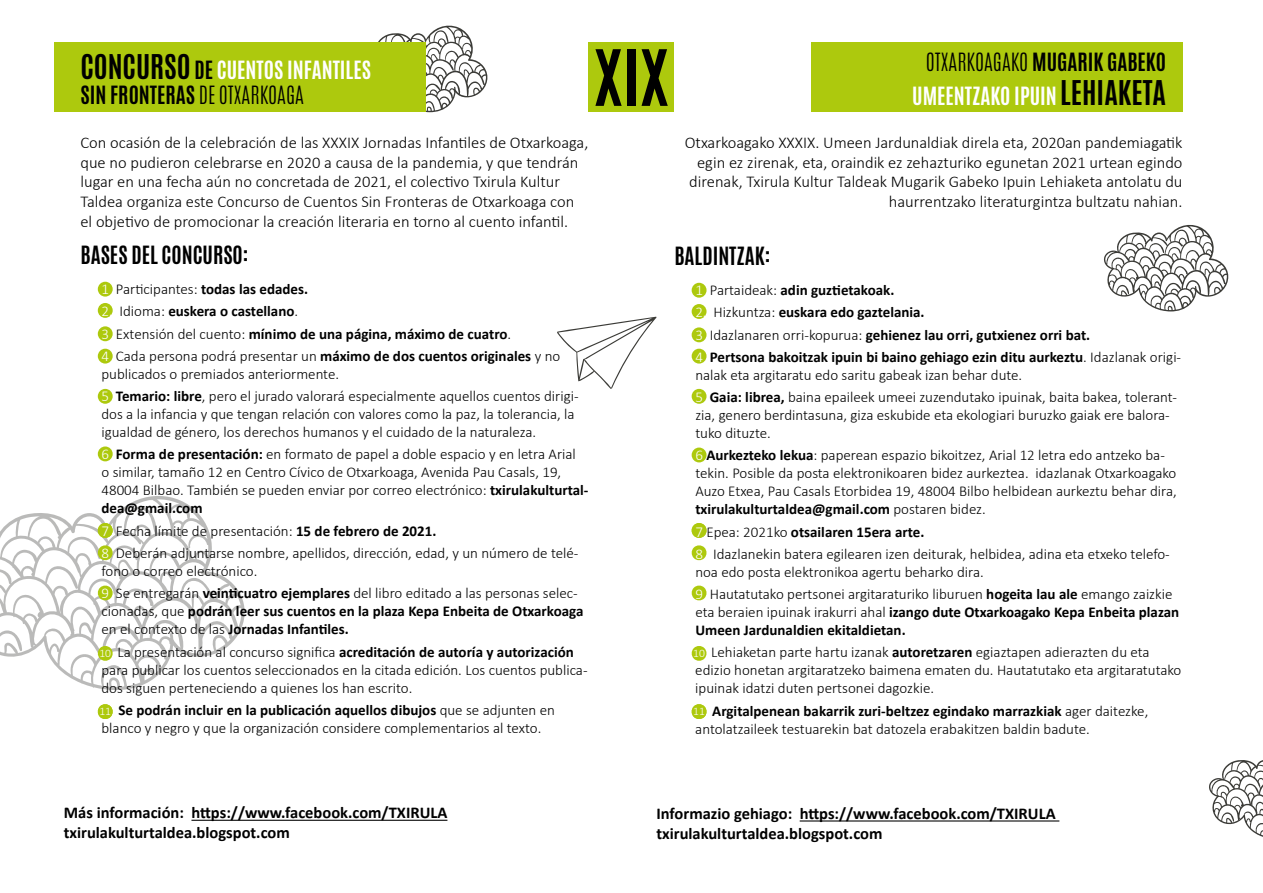
<style>
.page{position:relative;width:1263px;height:893px;background:#fff}
.page>*{position:absolute;margin:0;border:0;box-sizing:border-box;transform-origin:0 0}
.t1{font:700 66px "Antonio";color:#000}
.t2{font:700 21px/25.2px "Antonio";color:#fff}
.t3{font:700 21px "Antonio";color:#000}
.t4{font:300 16.5px/19.8px "Calibri";color:#000}
.t5{font:700 16.5px/19.8px "Calibri";color:#000}
.t6{font:300 15px/18px "Calibri";color:#000}
.t7{font:700 15px/22.2px "Calibri";color:#000}
.t8{font:300 11.55px "Calibri";color:#fff}
.s1{font-size:28.5px;color:#000}
.s2{color:#000}
.s3{font-weight:300;color:#000}
.s4{font-weight:300;color:#fff}
.s5{font-weight:300}
.s6{color:#fff}
.s7{font-weight:700}
</style>
<div class="page">
<svg style="left:0;top:496px;width:245px;height:194px"></svg>
<div style="left:98px;top:282px;width:15px;height:15px;background:#adc90d;border-radius:50%"></div>
<div style="left:692px;top:283px;width:14px;height:15px;background:#adc90d;border-radius:50%"></div>
<div style="left:98px;top:303px;width:15px;height:15px;background:#adc90d;border-radius:50%"></div>
<div style="left:692px;top:304px;width:14px;height:15px;background:#adc90d;border-radius:50%"></div>
<div style="left:98px;top:326px;width:15px;height:15px;background:#adc90d;border-radius:50%"></div>
<div style="left:692px;top:327px;width:14px;height:15px;background:#adc90d;border-radius:50%"></div>
<div style="left:98px;top:349px;width:15px;height:15px;background:#adc90d;border-radius:50%"></div>
<div style="left:692px;top:349px;width:14px;height:15px;background:#adc90d;border-radius:50%"></div>
<div style="left:98px;top:389px;width:15px;height:15px;background:#adc90d;border-radius:50%"></div>
<div style="left:692px;top:389px;width:14px;height:15px;background:#adc90d;border-radius:50%"></div>
<div style="left:98px;top:446px;width:15px;height:15px;background:#adc90d;border-radius:50%"></div>
<div style="left:692px;top:448px;width:14px;height:14px;background:#adc90d;border-radius:50%"></div>
<svg style="left:97px;top:522px;width:16px;height:17px"></svg>
<svg style="left:691px;top:523px;width:16px;height:15px"></svg>
<svg style="left:97px;top:545px;width:16px;height:16px"></svg>
<svg style="left:691px;top:545px;width:16px;height:16px"></svg>
<svg style="left:97px;top:585px;width:16px;height:16px"></svg>
<svg style="left:691px;top:585px;width:16px;height:16px"></svg>
<svg style="left:97px;top:645px;width:16px;height:16px"></svg>
<svg style="left:691px;top:646px;width:16px;height:15px"></svg>
<svg style="left:97px;top:704px;width:16px;height:15px"></svg>
<svg style="left:691px;top:704px;width:16px;height:15px"></svg>
<svg style="left:362px;top:25px;width:126px;height:87px"></svg>
<svg style="left:1104px;top:224px;width:125px;height:87px"></svg>
<svg style="left:1209px;top:760px;width:54px;height:77px"></svg>
<div style="left:589px;top:43px;width:85px;height:69px;background:#adc90d"></div>
<div style="left:54px;top:43px;width:371px;height:69px;background:#adc90d"></div>
<div style="left:811px;top:43px;width:371px;height:69px;background:#adc90d"></div>
<hr style="left:191px;top:820px;width:256px;height:1px;background:#000">
<hr style="left:800px;top:820px;width:259px;height:1px;background:#000">
<svg style="left:557px;top:316px;width:100px;height:73px"></svg>
<h2 class="t2" style="left:80px;top:58px;width:292px"><span class="s1">CONCURSO</span> <span class="s2">DE</span> CUENTOS INFANTILES<br><span class="s2">SIN FRONTERAS</span> <span class="s3">DE OTXARKOAGA</span></h2>
<h1 class="t1" style="left:594px;top:28px;width:76px">XIX</h1>
<h2 class="t2" style="left:912px;top:45px;width:255px;line-height:34.2px;text-align:right"><span class="s3">OTXARKOAGAKO</span> <span class="s2">MUGARIK GABEKO<br></span>UMEENTZAKO IPUIN <span class="s1">LEHIAKETA</span></h2>
<p class="t4" style="left:80px;top:132px;width:509px">Con ocasión de la celebración de las XXXIX Jornadas Infantiles de Otxarkoaga, que no pudieron celebrarse en 2020 a causa de la pandemia, y que tendrán lugar en una fecha aún no concretada de 2021, el colectivo Txirula Kultur Taldea organiza este Concurso de Cuentos Sin Fronteras de Otxarkoaga con el objetivo de promocionar la creación literaria en torno al cuento infantil.</p>
<h2 class="t3" style="left:80px;top:240px;width:170px">BASES DEL CONCURSO:</h2>
<p class="t7" style="left:101px;top:278px;width:208px"><span class="s4">1</span> <span class="s5">Participantes:</span> todas las edades.</p>
<p class="t7" style="left:101px;top:300px;width:460px"><span class="s4">2.</span> <span class="s5">Idioma:</span> euskera o castellano<span class="s5">.<br></span><span class="s4">3</span> <span class="s5">Extensión del cuento:</span> mínimo de una página, máximo de cuatro<span class="s5">.<br></span><span class="s4">4</span> <span class="s5">Cada persona podrá presentar un</span> máximo de dos cuentos originales <span class="s5">y no</span></p>
<p class="t6" style="left:101px;top:363px;width:479px;line-height:22.2px">publicados o premiados anteriormente.<br><span class="s6">5</span> <span class="s7">Temario: libre</span>, pero el jurado valorará especialmente aquellos cuentos dirigi-</p>
<p class="t6" style="left:101px;top:405px;width:475px">dos a la infancia y que tengan relación con valores como la paz, la tolerancia, la igualdad de género, los derechos humanos y el cuidado de la naturaleza.</p>
<p class="t6" style="left:101px;top:445px;width:488px"><span class="s6">6</span> <span class="s7">Forma de presentación:</span> en formato de papel a doble espacio y en letra Arial<br>o similar, tamaño 12 en Centro Cívico de Otxarkoaga, Avenida Pau Casals, 19, 48004 Bilbao. También se pueden enviar por correo electrónico: <span class="s7">txirulakulturtal&shy;dea@gmail.com</span></p>
<p class="t6" style="left:101px;top:519px;width:478px;line-height:22.2px"><span class="s6">7</span> Fecha límite de presentación: <span class="s7">15 de febrero de 2021.<br></span><span class="s6">8</span> Deberán adjuntarse nombre, apellidos, dirección, edad, y un número de telé-</p>
<p class="t6" style="left:101px;top:560px;width:478px;line-height:22.2px">fono o correo electrónico.<br><span class="s6">9</span> Se entregarán <span class="s7">veinticuatro ejemplares</span> del libro editado a las personas selec-</p>
<p class="t7" style="left:101px;top:602px;width:483px;line-height:18px"><span class="s5">cionadas, que</span> podrán leer sus cuentos en la plaza Kepa Enbeita de Otxarkoaga <span class="s5">en el contexto de las</span> Jornadas Infantiles.</p>
<p class="t6" style="left:101px;top:642px;width:488px;text-indent:16px">La presentación al concurso significa <span class="s7">acreditación de autoría y autorización </span>para publicar los cuentos seleccionados en la citada edición. Los cuentos publica&shy;dos siguen perteneciendo a quienes los han escrito.</p>
<p class="t6" style="left:101px;top:701px;width:455px;text-indent:17px"><span class="s7">Se podrán incluir en la publicación aquellos dibujos</span> que se adjunten en blanco y negro y que la organización considere complementarios al texto.</p>
<p class="t4" style="left:685px;top:132px;width:499px;text-align:right">Otxarkoagako XXXIX. Umeen Jardunaldiak direla eta, 2020an pandemiagatik egin ez zirenak, eta, oraindik ez zehazturiko egunetan 2021 urtean egindo direnak, Txirula Kultur Taldeak Mugarik Gabeko Ipuin Lehiaketa antolatu du haurrentzako literaturgintza bultzatu nahian.</p>
<h2 class="t3" style="left:674px;top:240px;width:98px">BALDINTZAK:</h2>
<p class="t7" style="left:695px;top:279px;width:201px"><span class="s4">1</span> <span class="s5">Partaideak:</span> adin guztietakoak.</p>
<p class="t7" style="left:695px;top:301px;width:487px"><span class="s4">2.</span> <span class="s5">Hizkuntza:</span> euskara edo gaztelania.<br><span class="s4">3</span> <span class="s5">Idazlanaren orri-kopurua:</span> gehienez lau orri, gutxienez orri bat.<br><span class="s4">4</span> Pertsona bakoitzak ipuin bi baino gehiago ezin ditu aurkeztu<span class="s5">. Idazlanak origi-</span></p>
<p class="t6" style="left:695px;top:364px;width:483px;line-height:22.2px">nalak eta argitaratu edo saritu gabeak izan behar dute.<br><span class="s6">5</span> <span class="s7">Gaia: librea,</span> baina epaileek umeei zuzendutako ipuinak, baita bakea, tolerant-</p>
<p class="t6" style="left:695px;top:406px;width:476px">zia, genero berdintasuna, giza eskubide eta ekologiari buruzko gaiak ere balora&shy;tuko dituzte.</p>
<p class="t6" style="left:695px;top:446px;width:483px"><span class="s6">6</span> <span class="s7">Aurkezteko lekua</span>: paperean espazio bikoitzez, Arial 12 letra edo antzeko ba&shy;tekin. Posible da posta elektronikoaren bidez aurkeztea. idazlanak Otxarkoagako Auzo Etxea, Pau Casals Etorbidea 19, 48004 Bilbo helbidean aurkeztu behar dira, <span class="s7">txirulakulturtaldea@gmail.com</span> postaren bidez.</p>
<p class="t6" style="left:695px;top:520px;width:476px;line-height:22.2px"><span class="s6">7</span> Epea: 2021ko <span class="s7">otsailaren 15era arte.<br></span><span class="s6">8</span> Idazlanekin batera egilearen izen deiturak, helbidea, adina eta etxeko telefo-</p>
<p class="t6" style="left:695px;top:561px;width:479px;line-height:22.2px">noa edo posta elektronikoa agertu beharko dira.<br><span class="s6">9</span> Hautatutako pertsonei argitaraturiko liburuen <span class="s7">hogeita lau ale</span> emango zaizkie</p>
<p class="t7" style="left:695px;top:603px;width:485px;line-height:18px"><span class="s5">eta beraien ipuinak irakurri ahal</span> izango dute Otxarkoagako Kepa Enbeita plazan<br>Umeen Jardunaldien ekitaldietan.</p>
<p class="t6" style="left:695px;top:643px;width:487px;text-indent:16px">Lehiaketan parte hartu izanak <span class="s7">autoretzaren</span> egiaztapen adierazten du eta edizio honetan argitaratzeko baimena ematen du. Hautatutako eta argitaratutako ipuinak idatzi duten pertsonei dagozkie.</p>
<p class="t6" style="left:695px;top:701px;width:454px;text-indent:17px"><span class="s7">Argitalpenean bakarrik zuri-beltzez egindako marrazkiak</span> ager daitezke, antolatzaileek testuarekin bat datozela erabakitzen baldin badute.</p>
<p class="t8" style="left:99px;top:646px;width:13px">10</p>
<p class="t8" style="left:693px;top:646px;width:13px">10</p>
<p class="t8" style="left:99px;top:704px;width:13px">11</p>
<p class="t8" style="left:693px;top:704px;width:13px">11</p>
<p class="t5" style="left:64px;top:803px;width:385px">Más información: https://www.facebook.com/TXIRULA txirulakulturtaldea.blogspot.com</p>
<p class="t5" style="left:656px;top:803px;width:401px">Informazio gehiago: https://www.facebook.com/TXIRULA txirulakulturtaldea.blogspot.com</p>
</div>
